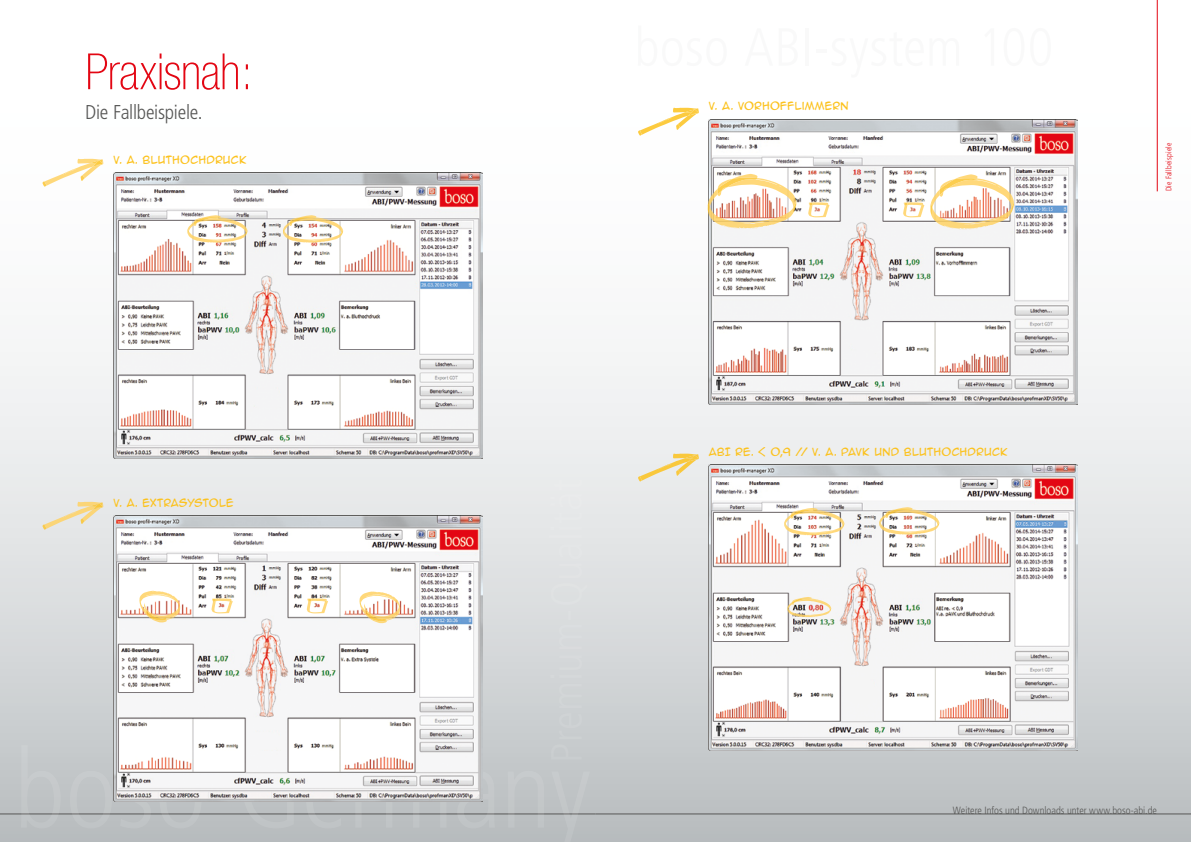
<style>
.page{position:relative;width:1191px;height:842px;background:#fff}
.page>*{position:absolute;margin:0;border:0;box-sizing:border-box;transform-origin:0 0}
.t1{font:100 condensed 50px "Helvetica Neue";letter-spacing:-.01em;color:#e30613}
.t2{font:300 condensed 20px "Frutiger";letter-spacing:-.015em;color:#575756}
.t3{font:300 condensed 10.5px "Frutiger";color:#575756}
.t4{font:10px "Anime Ace 2.0 BB";letter-spacing:.025em;color:#fcc21d}
.t5{font:10px "Anime Ace 2.0 BB";letter-spacing:-.005em;color:#fcc21d}
.t6{font:300 condensed 8px "Frutiger";letter-spacing:.02em;color:#e30613}
</style>
<div class="page">
<div style="left:0;top:0;width:1191px;height:842px;background:linear-gradient(to bottom,#fff,#c3c7ca)"></div>
<hr style="left:0;top:814px;width:595px;height:1px;background:#575756">
<hr style="left:1157px;top:0;width:1px;height:191px;background:#e30613">
<svg style="left:42px;top:159px;width:61px;height:28px"></svg>
<svg style="left:42px;top:502px;width:61px;height:28px;background:#eae2ca"></svg>
<svg style="left:638px;top:108px;width:61px;height:28px"></svg>
<svg style="left:638px;top:454px;width:61px;height:27px;background:#ede2bf"></svg>
<img style="left:709px;top:465px;width:368px;height:285px">
<img style="left:709px;top:119px;width:368px;height:285px">
<img style="left:113px;top:516px;width:369px;height:285px">
<img style="left:113px;top:173px;width:369px;height:285px">
<svg style="left:359px;top:591px;width:41px;height:32px"></svg>
<svg style="left:187px;top:215px;width:60px;height:29px"></svg>
<svg style="left:283px;top:215px;width:60px;height:29px"></svg>
<svg style="left:211px;top:598px;width:22px;height:15px"></svg>
<svg style="left:307px;top:598px;width:21px;height:15px"></svg>
<svg style="left:139px;top:591px;width:41px;height:32px"></svg>
<svg style="left:784px;top:508px;width:60px;height:28px"></svg>
<svg style="left:787px;top:597px;width:44px;height:21px"></svg>
<svg style="left:879px;top:507px;width:60px;height:29px"></svg>
<svg style="left:930px;top:174px;width:84px;height:56px"></svg>
<svg style="left:707px;top:174px;width:89px;height:56px"></svg>
<svg style="left:808px;top:202px;width:21px;height:15px"></svg>
<svg style="left:903px;top:202px;width:21px;height:15px"></svg>
<hr style="left:595px;top:814px;width:596px;height:1px;background:#575756">
<h1 class="t1" style="left:85px;top:44px;width:169px">Praxisnah:</h1>
<h2 class="t2" style="left:85px;top:101px;width:119px">Die Fallbeispiele.</h2>
<p class="t4" style="left:113px;top:154px;width:135px">V. A. BLUTHOCHDRUCK</p>
<p class="t5" style="left:113px;top:497px;width:122px">V. A. EXTRASYSTOLE</p>
<p class="t4" style="left:709px;top:100px;width:141px">V. A. VORHOFFLIMMERN</p>
<p class="t4" style="left:709px;top:446px;width:300px">ABI RE. &lt; 0,9 // V. A. PAVK UND BLUTHOCHDRUCK</p>
<p class="t6" style="left:1164px;top:191px;width:50px;rotate:-90deg">Die Fallbeispiele</p>
<p class="t3" style="left:953px;top:804px;width:205px">Weitere Infos und Downloads unter www.boso-abi.de</p>
</div>
